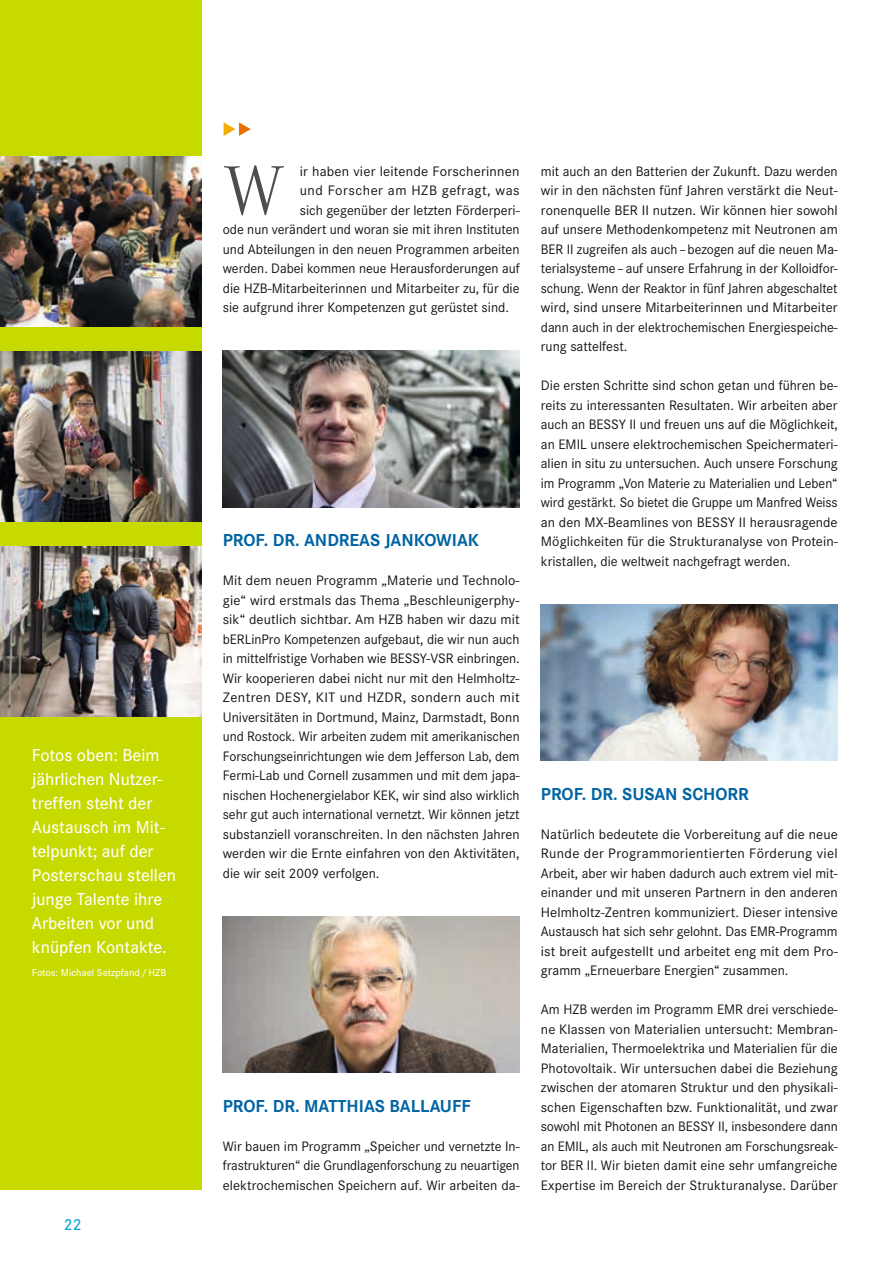
<style>
.page{position:relative;width:893px;height:1263px;background:#fff}
.page>*{position:absolute;margin:0;border:0;box-sizing:border-box;transform-origin:0 0}
.t1{font:300 72.6px "Corporate A";color:#4d4d4c}
.t2{font:500 18px/24px "Corporate S";color:#fff}
.t3{font:700 18px "Corporate S";color:#0064a3}
.t4{font:500 16.5px "Corporate S";color:#00a3d3}
.t5{font:14.25px/19.5px "Corporate S";color:#131413;text-align:justify}
.t6{font:14.25px "Corporate S";letter-spacing:.035em;color:#131413}
.t7{font:500 10.5px "Corporate S";color:#fff}
</style>
<div class="page">
<div style="left:0;top:0;width:202px;height:1190px;background:#c7da00"></div>
<img style="left:223px;top:351px;width:297px;height:156px">
<img style="left:223px;top:916px;width:297px;height:157px">
<img style="left:541px;top:605px;width:297px;height:156px">
<img style="left:0;top:156px;width:202px;height:170px">
<img style="left:0;top:351px;width:202px;height:170px">
<img style="left:0;top:547px;width:202px;height:170px">
<svg style="left:224px;top:122px;width:27px;height:14px"></svg>
<p class="t2" style="left:32px;top:743px;width:146px">Fotos oben: Beim jährlichen Nutzer&shy;treffen steht der<br>Austausch im Mit&shy;telpunkt; auf der<br>Posterschau stellen junge Talente ihre<br>Arbeiten vor und knüpfen Kontakte.</p>
<p class="t7" style="left:32px;top:966px;width:136px">Fotos: Michael Setzpfand/HZB</p>
<p class="t4" style="left:64px;top:1215px;width:19px">22</p>
<h1 class="t1" style="left:223px;top:151px;width:64px">W</h1>
<p class="t5" style="left:300px;top:161px;width:221px">ir haben vier leitende Forscherinnen</p>
<p class="t6" style="left:300px;top:182px;width:221px">und Forscher am HZB gefragt, was</p>
<p class="t5" style="left:300px;top:200px;width:221px">sich gegenüber der letzten Förderperi-</p>
<p class="t5" style="left:223px;top:220px;width:298px">ode nun verändert und woran sie mit ihren Instituten</p>
<p class="t5" style="left:223px;top:239px;width:298px">und Abteilungen in den neuen Programmen arbeiten</p>
<p class="t5" style="left:223px;top:259px;width:298px">werden. Dabei kommen neue Herausforderungen auf</p>
<p class="t5" style="left:223px;top:278px;width:298px">die HZB-Mitarbeiterinnen und Mitarbeiter zu, für die</p>
<p class="t5" style="left:223px;top:298px;width:288px">sie aufgrund ihrer Kompetenzen gut gerüstet sind.</p>
<p class="t3" style="left:223px;top:530px;width:258px">PROF. DR. ANDREAS JANKOWIAK</p>
<p class="t5" style="left:223px;top:571px;width:298px">Mit dem neuen Programm „Materie und Technolo&shy;gie“ wird erstmals das Thema „Beschleunigerphy&shy;sik“ deutlich sichtbar. Am HZB haben wir dazu mit bERLinPro Kompetenzen aufgebaut, die wir nun auch in mittelfristige Vorhaben wie BESSY-VSR einbringen.<br>Wir kooperieren dabei nicht nur mit den Helmholtz-Zentren DESY, KIT und HZDR, sondern auch mit Universitäten in Dortmund, Mainz, Darmstadt, Bonn und Rostock. Wir arbeiten zudem mit amerikanischen Forschungseinrichtungen wie dem Jefferson Lab, dem Fermi-Lab und Cornell zusammen und mit dem japa&shy;nischen Hochenergielabor KEK, wir sind also wirklich sehr gut auch international vernetzt. Wir können jetzt substanziell voranschreiten. In den nächsten Jahren werden wir die Ernte einfahren von den Aktivitäten, die wir seit 2009 verfolgen.</p>
<p class="t3" style="left:223px;top:1095px;width:249px">PROF. DR. MATTHIAS BALLAUFF</p>
<p class="t5" style="left:223px;top:1136px;width:298px">Wir bauen im Programm „Speicher und vernetzte In&shy;frastrukturen“ die Grundlagenforschung zu neuartigen elektrochemischen Speichern auf. Wir arbeiten da-</p>
<p class="t5" style="left:541px;top:161px;width:298px">mit auch an den Batterien der Zukunft. Dazu werden wir in den nächsten fünf Jahren verstärkt die Neut&shy;ronenquelle BER II nutzen. Wir können hier sowohl auf unsere Methodenkompetenz mit Neutronen am BER II zugreifen als auch–bezogen auf die neuen Ma&shy;terialsysteme–auf unsere Erfahrung in der Kolloidfor&shy;schung. Wenn der Reaktor in fünf Jahren abgeschaltet wird, sind unsere Mitarbeiterinnen und Mitarbeiter dann auch in der elektrochemischen Energiespeiche&shy;rung sattelfest.</p>
<p class="t5" style="left:541px;top:376px;width:298px">Die ersten Schritte sind schon getan und führen be&shy;reits zu interessanten Resultaten. Wir arbeiten aber auch an BESSY II und freuen uns auf die Möglichkeit, an EMIL unsere elektrochemischen Speichermateri&shy;alien in situ zu untersuchen. Auch unsere Forschung im Programm „Von Materie zu Materialien und Leben“ wird gestärkt. So bietet die Gruppe um Manfred Weiss an den MX-Beamlines von BESSY II herausragende Möglichkeiten für die Strukturanalyse von Protein&shy;kristallen, die weltweit nachgefragt werden.</p>
<p class="t3" style="left:541px;top:783px;width:209px">PROF. DR. SUSAN SCHORR</p>
<p class="t5" style="left:541px;top:824px;width:298px">Natürlich bedeutete die Vorbereitung auf die neue Runde der Programmorientierten Förderung viel Arbeit, aber wir haben dadurch auch extrem viel mit&shy;einander und mit unseren Partnern in den anderen Helmholtz-Zentren kommuniziert. Dieser intensive Austausch hat sich sehr gelohnt. Das EMR-Programm ist breit aufgestellt und arbeitet eng mit dem Pro&shy;gramm „Erneuerbare Energien“ zusammen.</p>
<p class="t5" style="left:541px;top:1000px;width:298px">Am HZB werden im Programm EMR drei verschiede&shy;ne Klassen von Materialien untersucht: Membran-Materialien, Thermoelektrika und Materialien für die Photovoltaik. Wir untersuchen dabei die Beziehung zwischen der atomaren Struktur und den physikali&shy;schen Eigenschaften bzw. Funktionalität, und zwar sowohl mit Photonen an BESSY II, insbesondere dann an EMIL, als auch mit Neutronen am Forschungsreak&shy;tor BER II. Wir bieten damit eine sehr umfangreiche Expertise im Bereich der Strukturanalyse. Darüber</p>
</div>
